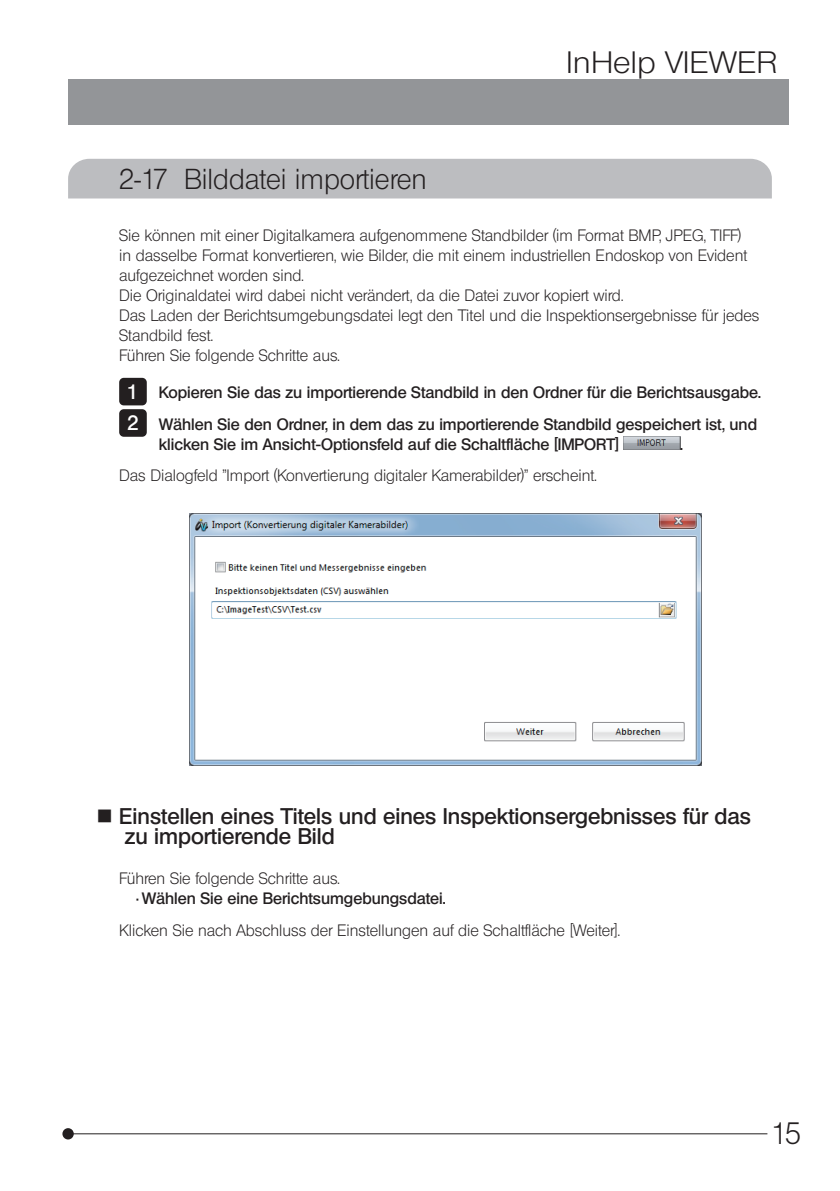
<style>
.page{position:relative;width:840px;height:1191px;background:#fff}
.page>*{position:absolute;margin:0;border:0;box-sizing:border-box;transform-origin:0 0}
.t1{font:30px "Olympus Leicht Normal";color:#231f20;scale:1.1 1}
.t2{font:30px "Olympus Leicht Normal";color:#231f20}
.t3{font:28px "Olympus Leicht Normal";color:#231f20}
.t4{font:22px/20px "Olympus Leicht Halbfett";color:#231f20}
.t5{font:20.2px/31.4px "Olympus Leicht Halbfett";color:#fff}
.t6{font:16px/20px "Olympus Leicht Normal";color:#231f20}
.t7{font:16px/31.4px "Olympus Leicht Halbfett";color:#231f20}
</style>
<div class="page">
<img style="left:189px;top:514px;width:512px;height:252px">
<div style="left:62px;top:1128px;width:12px;height:11px;background:#231f20;border-radius:50%"></div>
<hr style="left:68px;top:1133px;width:699px;height:1px;background:#231f20">
<div style="left:68px;top:79px;width:720px;height:46px;background:#939598"></div>
<div style="left:68px;top:159px;width:703px;height:39px;background:#bcbdc0"></div>
<img style="left:623px;top:436px;width:56px;height:13px">
<div style="left:119px;top:378px;width:28px;height:27px;background:#231f20;border-radius:5px"></div>
<div style="left:119px;top:409px;width:28px;height:28px;background:#231f20;border-radius:5px"></div>
<h1 class="t1" style="left:566px;top:44px;width:193px">InHelp VIEWER</h1>
<h2 class="t3" style="left:119px;top:163px;width:309px">2-17 Bilddatei importieren</h2>
<p class="t6" style="left:119px;top:225px;width:641px">Sie können mit einer Digitalkamera aufgenommene Standbilder (im Format BMP, JPEG, TIFF)<br>in dasselbe Format konvertieren, wie Bilder, die mit einem industriellen Endoskop von Evident aufgezeichnet worden sind.<br>Die Originaldatei wird dabei nicht verändert, da die Datei zuvor kopiert wird.<br>Das Laden der Berichtsumgebungsdatei legt den Titel und die Inspektionsergebnisse für jedes Standbild fest.<br>Führen Sie folgende Schritte aus.</p>
<p class="t7" style="left:159px;top:377px;width:603px">Kopieren Sie das zu importierende Standbild in den Ordner für die Berichtsausgabe.<br>Wählen Sie den Ordner, in dem das zu importierende Standbild gespeichert ist, und</p>
<p class="t7" style="left:159px;top:428px;width:461px">klicken Sie im Ansicht-Optionsfeld auf die Schaltfläche [IMPORT]</p>
<p class="t7" style="left:679px;top:428px;width:4px">.</p>
<p class="t6" style="left:119px;top:465px;width:479px">Das Dialogfeld "Import (Konvertierung digitaler Kamerabilder)" erscheint.</p>
<p class="t5" style="left:127px;top:376px;width:13px">1<br>2</p>
<h3 class="t4" style="left:125px;top:806px;width:627px;text-indent:-28px">■ Einstellen eines Titels und eines Inspektionsergebnisses für das zu importierende Bild</h3>
<p class="t6" style="left:119px;top:868px;width:222px">Führen Sie folgende Schritte aus.</p>
<p class="t7" style="left:136px;top:883px;width:311px">• Wählen Sie eine Berichtsumgebungsdatei.</p>
<p class="t6" style="left:119px;top:920px;width:502px">Klicken Sie nach Abschluss der Einstellungen auf die Schaltfläche [Weiter].</p>
<h1 class="t2" style="left:771px;top:1115px;width:31px">15</h1>
</div>
